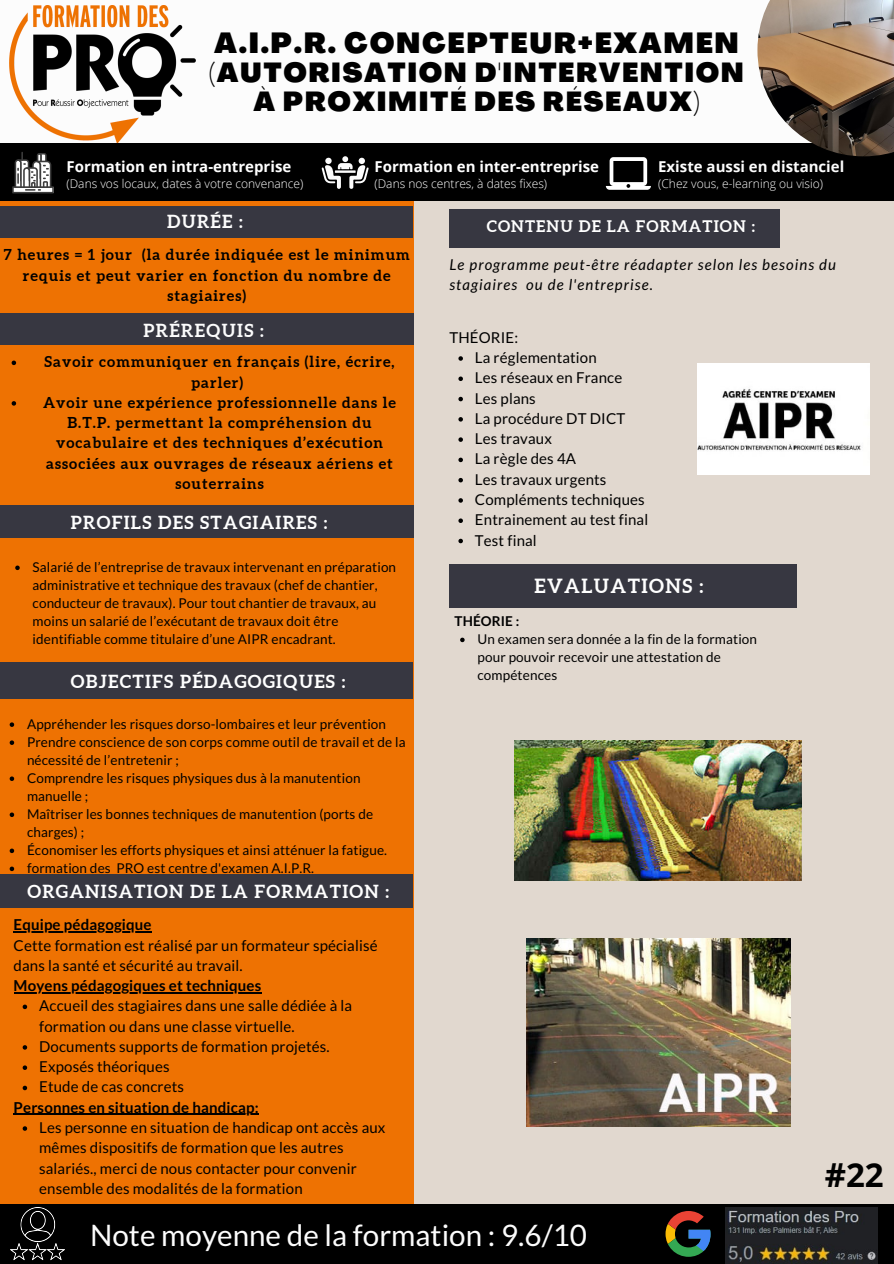
<style>
.page{position:relative;width:894px;height:1264px;background:#fff}
.page>*{position:absolute;margin:0;border:0;box-sizing:border-box;transform-origin:0 0}
.t1{font:700 33px "Open Sans";color:#000}
.t2{font:29.55px "Lato";color:#fcfcfc}
.t3{font:900 28.5px "Agrandir";letter-spacing:.06em;color:#000}
.t4{font:900 27px/29.2px "Agrandir";letter-spacing:.06em;color:#000;text-align:center}
.t5{font:700 19.5px "Aleo";letter-spacing:.07em;color:#fff}
.t6{font:700 18px "Aleo";letter-spacing:.07em;color:#fff}
.t7{font:700 18px "Aleo";letter-spacing:.07em;color:#fcfcfc}
.t8{font:700 15.9px "Aleo";letter-spacing:.07em;color:#fff}
.t9{font:15px/20.2px "Lato";letter-spacing:.01em;color:#000}
.t10{font:700 15px/20.2px "Aleo";letter-spacing:.07em;color:#000;text-align:center}
.t11{font:700 15px "Lato";letter-spacing:.01em;color:#000}
.t12{font:italic 15px/20.2px "Lato";letter-spacing:.07em;color:#000}
.t13{font:700 15px "Open Sans";color:#fff}
.t14{font:700 15px "Open Sans";color:#fcfcfc}
.t15{font:13.5px/18px "Lato";letter-spacing:.01em;color:#000}
.t16{font:700 13.5px "Lato";letter-spacing:.01em;color:#000}
.t17{font:300 12px "Open Sans";color:#fff}
.t18{font:300 12px "Open Sans";color:#fcfcfc}
</style>
<div class="page">
<div style="left:0;top:0;width:893px;height:1263px;background:#e1d8cf"></div>
<div style="left:0;top:39px;width:413px;height:1224px;background:#ee7202"></div>
<div style="left:0;top:0;width:893px;height:143px;background:#fcfcfc"></div>
<div style="left:0;top:874px;width:413px;height:34px;background:#373741"></div>
<div style="left:0;top:662px;width:412px;height:36px;background:#373741"></div>
<img style="left:10px;top:6px;width:185px;height:137px">
<div style="left:449px;top:209px;width:330px;height:38px;background:#373741"></div>
<div style="left:0;top:143px;width:893px;height:57px;background:#000"></div>
<img style="left:757px;top:0;width:136px;height:156px">
<svg style="left:12px;top:152px;width:42px;height:41px"></svg>
<svg style="left:321px;top:156px;width:47px;height:33px"></svg>
<svg style="left:605px;top:157px;width:45px;height:33px"></svg>
<div style="left:0;top:1203px;width:893px;height:60px;background:#000"></div>
<img style="left:725px;top:1207px;width:152px;height:56px">
<svg style="left:665px;top:1211px;width:45px;height:45px"></svg>
<img style="left:11px;top:1207px;width:54px;height:53px">
<svg style="left:458px;top:356px;width:5px;height:5px"></svg>
<svg style="left:458px;top:376px;width:5px;height:5px"></svg>
<svg style="left:458px;top:397px;width:5px;height:4px"></svg>
<svg style="left:458px;top:417px;width:5px;height:4px"></svg>
<svg style="left:458px;top:437px;width:5px;height:5px"></svg>
<svg style="left:458px;top:457px;width:5px;height:5px"></svg>
<svg style="left:458px;top:478px;width:5px;height:4px"></svg>
<svg style="left:458px;top:498px;width:5px;height:4px"></svg>
<svg style="left:458px;top:518px;width:5px;height:5px"></svg>
<svg style="left:458px;top:538px;width:5px;height:5px"></svg>
<div style="left:0;top:206px;width:413px;height:32px;background:#373741"></div>
<div style="left:0;top:313px;width:413px;height:32px;background:#373741"></div>
<div style="left:0;top:505px;width:414px;height:33px;background:#373741"></div>
<div style="left:449px;top:564px;width:347px;height:44px;background:#373741"></div>
<svg style="left:460px;top:637px;width:4px;height:5px"></svg>
<img style="left:697px;top:363px;width:172px;height:111px">
<img style="left:514px;top:741px;width:286px;height:139px">
<img style="left:526px;top:938px;width:263px;height:188px">
<svg style="left:10px;top:722px;width:4px;height:5px"></svg>
<svg style="left:10px;top:740px;width:4px;height:5px"></svg>
<svg style="left:10px;top:776px;width:4px;height:5px"></svg>
<svg style="left:10px;top:812px;width:4px;height:5px"></svg>
<svg style="left:10px;top:848px;width:4px;height:5px"></svg>
<svg style="left:10px;top:866px;width:4px;height:5px"></svg>
<svg style="left:23px;top:1004px;width:4px;height:5px"></svg>
<svg style="left:23px;top:1045px;width:4px;height:4px"></svg>
<svg style="left:23px;top:1065px;width:4px;height:4px"></svg>
<svg style="left:23px;top:1085px;width:4px;height:5px"></svg>
<svg style="left:23px;top:1126px;width:4px;height:4px"></svg>
<hr style="left:14px;top:931px;width:138px;height:1px;background:#000">
<hr style="left:14px;top:992px;width:247px;height:1px;background:#000">
<hr style="left:14px;top:1113px;width:245px;height:1px;background:#000">
<svg style="left:12px;top:360px;width:4px;height:5px"></svg>
<svg style="left:12px;top:401px;width:4px;height:4px"></svg>
<svg style="left:15px;top:565px;width:5px;height:5px"></svg>
<p class="t3" style="left:214px;top:31px;width:526px">A.I.P.R. CONCEPTEUR+EXAMEN</p>
<p class="t4" style="left:209px;top:60px;width:536px">(AUTORISATION D'INTERVENTION<br>À PROXIMITÉ DES RÉSEAUX)</p>
<p class="t13" style="left:67px;top:156px;width:226px">Formation en intra-entreprise</p>
<p class="t17" style="left:67px;top:175px;width:238px">(Dans vos locaux, dates à votre convenance)</p>
<p class="t13" style="left:374px;top:156px;width:226px">Formation en inter-entreprise</p>
<p class="t17" style="left:374px;top:175px;width:174px">(Dans nos centres, à dates fixes)</p>
<p class="t14" style="left:658px;top:156px;width:187px">Existe aussi en distanciel</p>
<p class="t18" style="left:658px;top:175px;width:166px">(Chez vous, e-learning ou visio)</p>
<p class="t7" style="left:167px;top:211px;width:77px">DURÉE :</p>
<p class="t10" style="left:4px;top:245px;width:407px">7 heures = 1 jour (la durée indiquée est le minimum requis et peut varier en fonction du nombre de stagiaires)</p>
<p class="t7" style="left:144px;top:320px;width:122px">PRÉREQUIS :</p>
<p class="t10" style="left:45px;top:352px;width:351px">Savoir communiquer en français (lire, écrire, parler)</p>
<p class="t10" style="left:43px;top:392px;width:354px">Avoir une expérience professionnelle dans le B.T.P. permettant la compréhension du vocabulaire et des techniques d’exécution associées aux ouvrages de réseaux aériens et souterrains</p>
<p class="t6" style="left:71px;top:512px;width:258px">PROFILS DES STAGIAIRES :</p>
<p class="t15" style="left:33px;top:558px;width:365px">Salarié de l’entreprise de travaux intervenant en préparation administrative et technique des travaux (chef de chantier, conducteur de travaux). Pour tout chantier de travaux, au moins un salarié de l’exécutant de travaux doit être identifiable comme titulaire d’une AIPR encadrant.</p>
<p class="t6" style="left:71px;top:671px;width:276px">OBJECTIFS PÉDAGOGIQUES :</p>
<p class="t15" style="left:27px;top:715px;width:360px">Appréhender les risques dorso-lombaires et leur prévention</p>
<p class="t15" style="left:27px;top:733px;width:380px">Prendre conscience de son corps comme outil de travail et de la nécessité de l’entretenir ;</p>
<p class="t15" style="left:27px;top:769px;width:335px">Comprendre les risques physiques dus à la manutention manuelle ;</p>
<p class="t15" style="left:27px;top:805px;width:347px">Maîtriser les bonnes techniques de manutention (ports de charges) ;</p>
<p class="t15" style="left:27px;top:841px;width:361px">Économiser les efforts physiques et ainsi atténuer la fatigue.</p>
<p class="t15" style="left:27px;top:859px;width:288px">formation des PRO est centre d'examen A.I.P.R.</p>
<p class="t6" style="left:27px;top:880px;width:363px">ORGANISATION DE LA FORMATION :</p>
<p class="t11" style="left:14px;top:915px;width:139px">Equipe pédagogique</p>
<p class="t9" style="left:14px;top:934px;width:365px">Cette formation est réalisé par un formateur spécialisé dans la santé et sécurité au travail.</p>
<p class="t11" style="left:14px;top:976px;width:249px">Moyens pédagogiques et techniques</p>
<p class="t9" style="left:39px;top:995px;width:314px">Accueil des stagiaires dans une salle dédiée à la formation ou dans une classe virtuelle.</p>
<p class="t9" style="left:39px;top:1035px;width:292px">Documents supports de formation projetés.</p>
<p class="t9" style="left:39px;top:1056px;width:132px">Exposés théoriques</p>
<p class="t9" style="left:39px;top:1076px;width:146px">Etude de cas concrets</p>
<p class="t9" style="left:39px;top:1117px;width:348px">Les personne en situation de handicap ont accès aux mêmes dispositifs de formation que les autres salariés., merci de nous contacter pour convenir ensemble des modalités de la formation</p>
<p class="t11" style="left:14px;top:1097px;width:246px">Personnes en situation de handicap:</p>
<p class="t8" style="left:486px;top:217px;width:270px">CONTENU DE LA FORMATION :</p>
<p class="t12" style="left:449px;top:254px;width:388px">Le programme peut-être réadapter selon les besoins du stagiaires ou de l'entreprise.</p>
<p class="t9" style="left:449px;top:327px;width:70px">THÉORIE:</p>
<p class="t9" style="left:475px;top:347px;width:123px">La réglementation</p>
<p class="t9" style="left:475px;top:367px;width:149px">Les réseaux en France</p>
<p class="t9" style="left:475px;top:387px;width:62px">Les plans</p>
<p class="t9" style="left:475px;top:408px;width:152px">La procédure DT DICT</p>
<p class="t9" style="left:475px;top:428px;width:78px">Les travaux</p>
<p class="t9" style="left:475px;top:448px;width:103px">La règle des 4A</p>
<p class="t9" style="left:475px;top:469px;width:133px">Les travaux urgents</p>
<p class="t9" style="left:475px;top:489px;width:171px">Compléments techniques</p>
<p class="t9" style="left:475px;top:509px;width:175px">Entrainement au test final</p>
<p class="t9" style="left:475px;top:529px;width:63px">Test final</p>
<p class="t16" style="left:454px;top:613px;width:66px">THÉORIE :</p>
<p class="t5" style="left:534px;top:574px;width:170px">EVALUATIONS :</p>
<p class="t15" style="left:477px;top:630px;width:281px">Un examen sera donnée a la fin de la formation pour pouvoir recevoir une attestation de compétences</p>
<p class="t1" style="left:824px;top:1151px;width:61px">#22</p>
<p class="t2" style="left:90px;top:1216px;width:498px">Note moyenne de la formation : 9.6/10</p>
</div>
